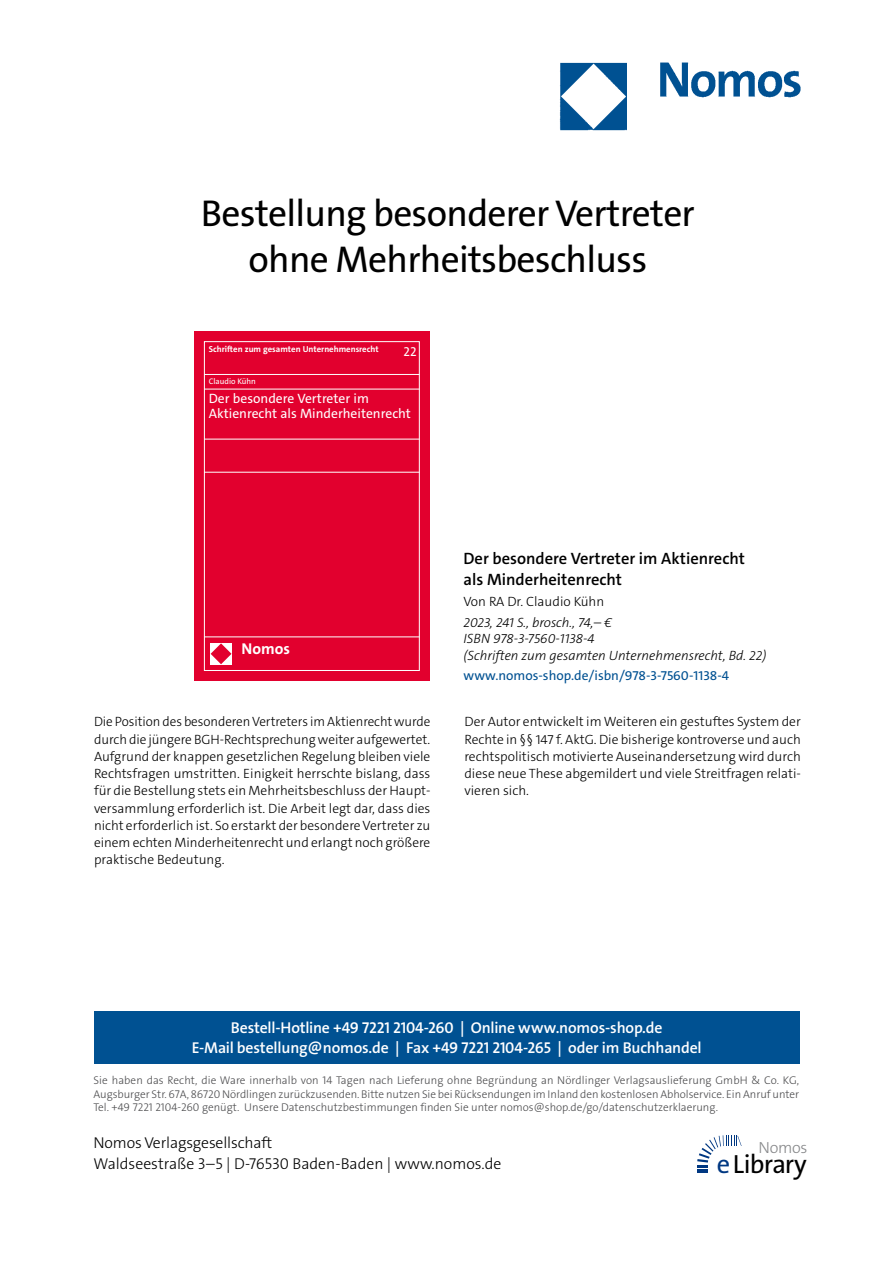
<style>
.page{position:relative;width:893px;height:1263px;background:#fff}
.page>*{position:absolute;margin:0;border:0;box-sizing:border-box;transform-origin:0 0}
.t1{font:37.5px/46.5px "The Sans Os F";letter-spacing:-.02em;color:#000;text-align:center}
.t2{font:26.4px "The Sans Os F";letter-spacing:-.03em;color:#000}
.t3{font:600 16.5px/21px "The Sans C5";color:#000}
.t4{font:300 16.2px "The Sans Os F";letter-spacing:-.02em;color:#87888a}
.t5{font:600 15.75px/21px "The Sans Os F";letter-spacing:-.01em;color:#fff;text-align:center}
.t6{font:300 15.75px/21px "The Sans Os F";color:#000}
.t7{font:700 15.75px "The Sans C5";color:#fff}
.t8{font:300 13.5px/17.2px "The Sans C5";color:#000;text-align:justify}
.t9{font:italic 300 13.5px/16.5px "The Sans C5";color:#000}
.t10{font:13.5px/14.7px "The Sans C5";color:#fff}
.t11{font:13.5px "The Sans C5";color:#005192}
.t12{font:13.05px "The Sans C5";color:#fff}
.t13{font:300 11.25px/13.5px "The Sans Os F";color:#4b4b4d;text-align:justify}
.t14{font:700 8.7px "The Sans C5";color:#fff}
.t15{font:8.1px "The Sans C5";color:#fff}
.s1{color:#003882}
</style>
<div class="page">
<img style="left:559px;top:62px;width:242px;height:69px">
<div style="left:94px;top:1011px;width:705px;height:52px;background:#005192"></div>
<svg style="left:697px;top:1135px;width:45px;height:38px"></svg>
<div style="left:194px;top:331px;width:236px;height:349px;background:#e2002e"></div>
<div style="left:204px;top:341px;width:216px;height:330px;border:1px solid #fff"></div>
<hr style="left:204px;top:374px;width:216px;height:1px;background:#fff">
<hr style="left:204px;top:389px;width:216px;height:1px;background:#fff">
<hr style="left:204px;top:439px;width:216px;height:1px;background:#fff">
<hr style="left:204px;top:472px;width:216px;height:1px;background:#fff">
<hr style="left:204px;top:637px;width:216px;height:1px;background:#fff">
<div style="left:210px;top:643px;width:22px;height:22px;background:#fff"></div>
<svg style="left:211px;top:643px;width:20px;height:21px"></svg>
<h1 class="t1" style="left:201px;top:194px;width:495px">Bestellung besonderer Vertreter ohne Mehrheitsbeschluss</h1>
<p class="t14" style="left:209px;top:344px;width:171px">Schriften zum gesamten Unternehmensrecht</p>
<p class="t12" style="left:404px;top:343px;width:15px">22</p>
<p class="t15" style="left:209px;top:376px;width:49px">Claudio Kühn</p>
<p class="t10" style="left:209px;top:391px;width:204px">Der besondere Vertreter im<br>Aktienrecht als Minderheitenrecht</p>
<p class="t7" style="left:242px;top:638px;width:50px">Nomos</p>
<p class="t3" style="left:463px;top:548px;width:283px">Der besondere Vertreter im Aktienrecht als Minderheitenrecht</p>
<p class="t8" style="left:463px;top:593px;width:142px">Von RA Dr. Claudio Kühn</p>
<p class="t9" style="left:463px;top:614px;width:305px">2023, 241 S., brosch., 74,– €<br>ISBN 978-3-7560-1138-4<br>(Schriften zum gesamten Unternehmensrecht, Bd. 22)</p>
<p class="t11" style="left:463px;top:667px;width:267px">www.nomos-shop.de/isbn/978-3-7560-1138-4</p>
<p class="t8" style="left:94px;top:713px;width:338px">Die Position des besonderen Vertreters im Aktienrecht wurde durch die jüngere BGH-Rechtsprechung weiter aufgewertet.<br>Aufgrund der knappen gesetzlichen Regelung bleiben viele Rechtsfragen umstritten. Einigkeit herrschte bislang, dass für die Bestellung stets ein Mehrheitsbeschluss der Haupt&shy;versammlung erforderlich ist. Die Arbeit legt dar, dass dies nicht erforderlich ist. So erstarkt der besondere Vertreter zu einem echten Minderheitenrecht und erlangt noch größere praktische Bedeutung.</p>
<p class="t8" style="left:464px;top:713px;width:338px">Der Autor entwickelt im Weiteren ein gestuftes System der Rechte in §§ 147 f. AktG. Die bisherige kontroverse und auch rechtspolitisch motivierte Auseinandersetzung wird durch diese neue These abgemildert und viele Streitfragen relati&shy;vieren sich.</p>
<p class="t5" style="left:192px;top:1017px;width:511px">Bestell-Hotline +49 7221 2104-260 | Online www.nomos-shop.de<br>E-Mail bestellung@nomos.de | Fax +49 7221 2104-265 | oder im Buchhandel</p>
<p class="t13" style="left:94px;top:1074px;width:707px">Sie haben das Recht, die Ware innerhalb von 14 Tagen nach Lieferung ohne Begründung an Nördlinger Verlagsauslieferung GmbH &amp; Co. KG, Augsburger Str. 67A, 86720 Nördlingen zurückzusenden. Bitte nutzen Sie bei Rücksendungen im Inland den kostenlosen Abholservice. Ein Anruf unter Tel. +49 7221 2104-260 genügt. Unsere Datenschutzbestimmungen finden Sie unter nomos@shop.de/go/datenschutzerklaerung.</p>
<p class="t6" style="left:94px;top:1133px;width:409px">Nomos Verlagsgesellschaft<br>Waldseestraße 3–5 | D-76530 Baden-Baden | www.nomos.de</p>
<p class="t4" style="left:758px;top:1137px;width:51px">Nomos</p>
<h2 class="t2" style="left:717px;top:1153px;width:91px"><span class="s1">e</span>Library</h2>
</div>
